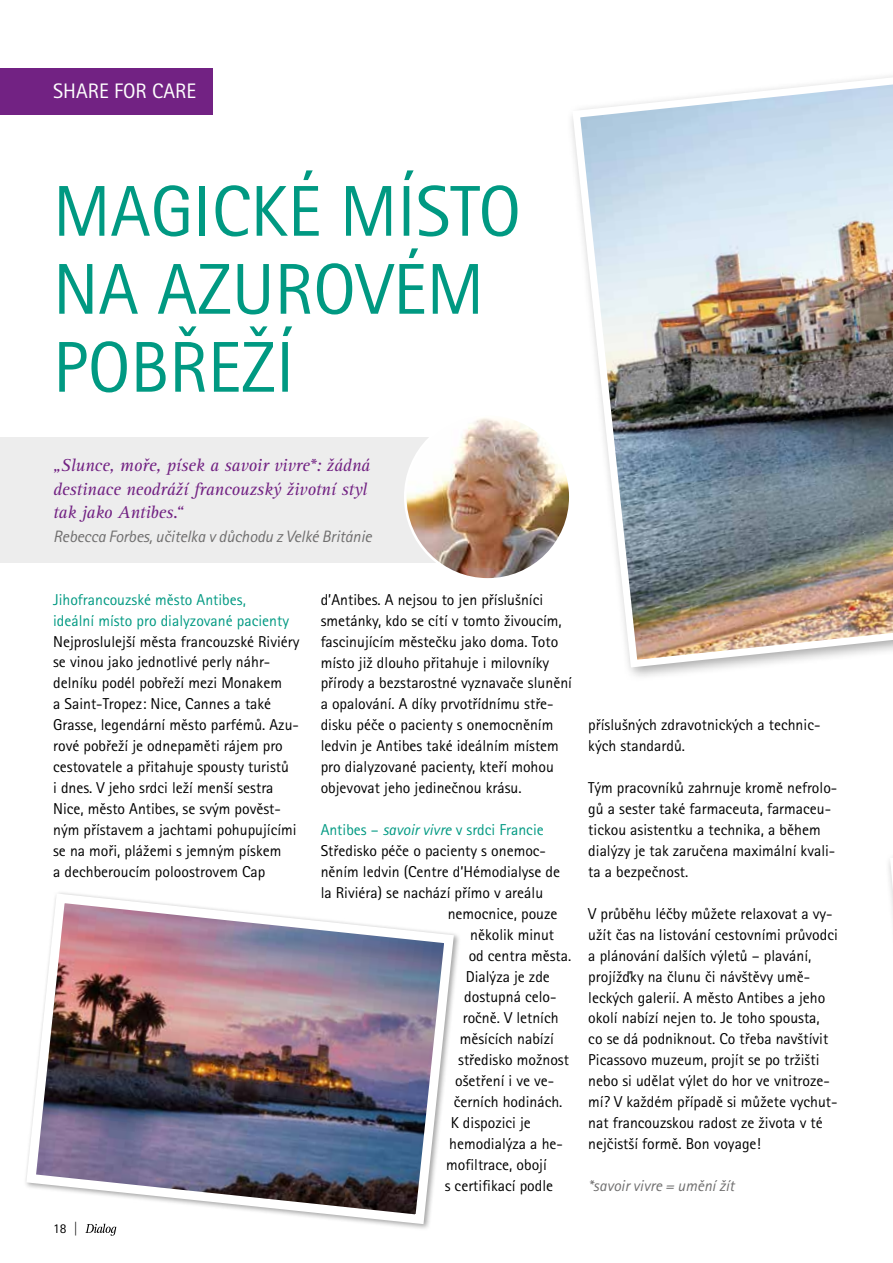
<style>
.page{position:relative;width:893px;height:1263px;background:#fff}
.page>*{position:absolute;margin:0;border:0;box-sizing:border-box;transform-origin:0 0}
.t1{font:72px/78px "Rotis Sans Serif Pro";color:#009982}
.t2{font:21px "Rotis Sans Serif Pro";color:#fff}
.t3{font:italic 18px/23.7px "Rotis Serif Pro";letter-spacing:-.01em;color:#722283}
.t4{font:italic 16.5px "Rotis Sans Serif Pro";letter-spacing:-.01em;color:#706f6f}
.t5{font:15.75px/21px "Rotis Sans Serif Pro";color:#000}
.t6{font:15.75px/21px "Rotis Sans Serif Pro";color:#009982}
.t7{font:italic 15.75px "Rotis Sans Serif Pro";color:#706f6f}
.t8{font:13.5px "Rotis Sans Serif Pro";color:#000}
.s1{font-style:italic}
</style>
<div class="page">
<div style="left:0;top:437px;width:496px;height:126px;background:#ededed"></div>
<div style="left:0;top:68px;width:212px;height:46px;background:#722283"></div>
<svg style="left:85px;top:1231px;width:31px;height:5px"></svg>
<svg style="left:888px;top:861px;width:5px;height:54px"></svg>
<img style="left:571px;top:76px;width:322px;height:595px">
<img style="left:25px;top:892px;width:434px;height:337px">
<img style="left:405px;top:414px;width:165px;height:165px;border-radius:83px">
<h2 class="t2" style="left:53px;top:79px;width:145px">SHARE FOR CARE</h2>
<h1 class="t1" style="left:53px;top:173px;width:469px">MAGICKÉ MÍSTO<br>NA AZUROVÉM<br>POBŘEŽÍ</h1>
<p class="t3" style="left:53px;top:453px;width:319px">„Slunce, moře, písek a savoir vivre*: žádná destinace neodráží francouzský životní styl tak jako Antibes.“</p>
<p class="t4" style="left:53px;top:526px;width:320px">Rebecca Forbes, učitelka v důchodu z Velké Británie</p>
<p class="t6" style="left:53px;top:589px;width:237px">Jihofrancouzské město Antibes, ideální místo pro dialyzované pacienty</p>
<p class="t5" style="left:53px;top:631px;width:248px">Nejproslulejší města francouzské Riviéry se vinou jako jednotlivé perly náhr&shy;delníku podél pobřeží mezi Monakem<br>a Saint-Tropez: Nice, Cannes a také Grasse, legendární město parfémů. Azu&shy;rové pobřeží je odnepaměti rájem pro cestovatele a přitahuje spousty turistů<br>i dnes. V jeho srdci leží menší sestra Nice, město Antibes, se svým pověst&shy;ným přístavem a jachtami pohupujícími se na moři, plážemi s jemným pískem<br>a dechberoucím poloostrovem Cap</p>
<p class="t8" style="left:53px;top:1220px;width:26px">18 |</p>
<p class="t5" style="left:321px;top:589px;width:253px">d’Antibes. A nejsou to jen příslušníci smetánky, kdo se cítí v tomto živoucím, fascinujícím městečku jako doma. Toto místo již dlouho přitahuje i milovníky přírody a bezstarostné vyznavače slunění a opalování. A díky prvotřídnímu stře&shy;disku péče o pacienty s onemocněním ledvin je Antibes také ideálním místem pro dialyzované pacienty, kteří mohou objevovat jeho jedinečnou krásu.</p>
<p class="t6" style="left:321px;top:819px;width:225px">Antibes – <span class="s1">savoir vivre</span> v srdci Francie</p>
<p class="t5" style="left:321px;top:840px;width:227px">Středisko péče o pacienty s onemoc-</p>
<p class="t5" style="left:321px;top:861px;width:241px">něním ledvin (Centre d’Hémodialyse de</p>
<p class="t5" style="left:321px;top:882px;width:224px">la Riviéra) se nachází přímo v areálu</p>
<p class="t5" style="left:448px;top:903px;width:111px">nemocnice, pouze</p>
<p class="t5" style="left:470px;top:924px;width:85px">několik minut</p>
<p class="t5" style="left:469px;top:945px;width:104px">od centra města.</p>
<p class="t5" style="left:466px;top:966px;width:86px">Dialýza je zde</p>
<p class="t5" style="left:464px;top:987px;width:94px">dostupná celo-</p>
<p class="t5" style="left:463px;top:1008px;width:97px">ročně. V letních</p>
<p class="t5" style="left:460px;top:1029px;width:96px">měsících nabízí</p>
<p class="t5" style="left:458px;top:1049px;width:112px">středisko možnost</p>
<p class="t5" style="left:455px;top:1070px;width:101px">ošetření i ve ve-</p>
<p class="t5" style="left:454px;top:1091px;width:110px">černích hodinách.</p>
<p class="t5" style="left:451px;top:1112px;width:82px">K dispozici je</p>
<p class="t5" style="left:449px;top:1133px;width:115px">hemodialýza a he-</p>
<p class="t5" style="left:446px;top:1154px;width:102px">mofiltrace, obojí</p>
<p class="t5" style="left:445px;top:1175px;width:110px">s certifikací podle</p>
<p class="t5" style="left:588px;top:715px;width:234px">příslušných zdravotnických a technic&shy;kých standardů.</p>
<p class="t5" style="left:588px;top:777px;width:251px">Tým pracovníků zahrnuje kromě nefrolo&shy;gů a sester také farmaceuta, farmaceu&shy;tickou asistentku a technika, a během dialýzy je tak zaručena maximální kvali&shy;ta a bezpečnost.</p>
<p class="t5" style="left:588px;top:903px;width:251px">V průběhu léčby můžete relaxovat a vy&shy;užít čas na listování cestovními průvodci a plánování dalších výletů – plavání, projížďky na člunu či návštěvy umě&shy;leckých galerií. A město Antibes a jeho okolí nabízí nejen to. Je toho spousta, co se dá podniknout. Co třeba navštívit Picassovo muzeum, projít se po tržišti nebo si udělat výlet do hor ve vnitroze&shy;mí? V každém případě si můžete vychut&shy;nat francouzskou radost ze života v té nejčistší formě. Bon voyage!</p>
<p class="t7" style="left:588px;top:1176px;width:148px">*savoir vivre = umění žít</p>
</div>
